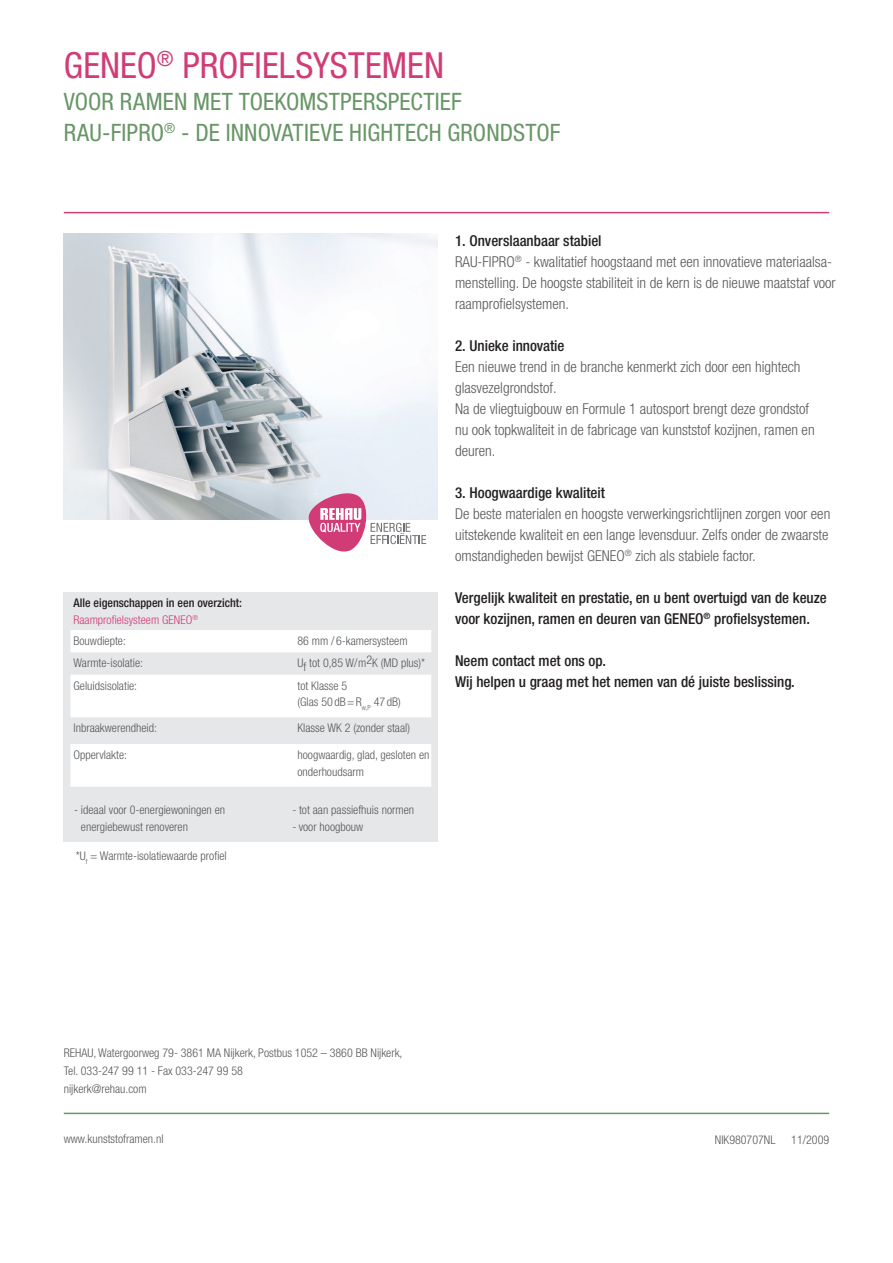
<style>
.page{position:relative;width:893px;height:1263px;background:#fff}
.page>*{position:absolute;margin:0;border:0;box-sizing:border-box;transform-origin:0 0}
.t1{font:condensed 36px "Helvetica Neue LT Std";letter-spacing:.005em;color:#d13c76}
.t2{font:condensed 24px/31.5px "Helvetica Neue LT Std";letter-spacing:.005em;color:#689666}
.t3{font:300 condensed 15px/21px "Helvetica Neue LT Std";color:#57585a}
.t4{font:500 condensed 15px/21px "Helvetica Neue LT Std";color:#231f20}
.t5{font:300 condensed 12px/16.8px "Helvetica Neue LT Std";color:#57585a}
.t6{font:500 condensed 12px/16.8px "Helvetica Neue LT Std";color:#231f20}
.s1{font-weight:300;color:#d13c76}
.s2{font-weight:500;color:#231f20}
</style>
<div class="page">
<hr style="left:64px;top:212px;width:765px;height:1px;background:#d13c76">
<hr style="left:64px;top:1113px;width:765px;height:1px;background:#689666">
<img style="left:64px;top:234px;width:374px;height:285px">
<div style="left:64px;top:592px;width:374px;height:249px;background:#e6e7e9"></div>
<svg style="left:71px;top:630px;width:360px;height:87px"></svg>
<div style="left:71px;top:744px;width:360px;height:43px;background:#fff"></div>
<svg style="left:309px;top:493px;width:117px;height:59px"></svg>
<h1 class="t1" style="left:64px;top:45px;width:382px">GENEO<sup>®</sup> PROFIELSYSTEMEN</h1>
<h2 class="t2" style="left:64px;top:86px;width:498px">VOOR RAMEN MET TOEKOMSTPERSPECTIEF<br>RAU-FIPRO<sup>®</sup> - DE INNOVATIEVE HIGHTECH GRONDSTOF</h2>
<p class="t6" style="left:73px;top:594px;width:170px">Alle eigenschappen in een overzicht:<br><span class="s1">Raamprofielsysteem GENEO</span><sup>®</sup></p>
<p class="t5" style="left:73px;top:632px;width:54px">Bouwdiepte:</p>
<p class="t5" style="left:297px;top:632px;width:112px">86 mm / 6-kamersysteem</p>
<p class="t5" style="left:73px;top:654px;width:71px">Warmte-isolatie:</p>
<p class="t5" style="left:297px;top:654px;width:129px">Uf tot 0,85 W/m2K (MD plus)*</p>
<p class="t5" style="left:73px;top:677px;width:65px">Geluidsisolatie:</p>
<p class="t5" style="left:297px;top:677px;width:105px">tot Klasse 5<br>(Glas 50 dB=R<sub>w,P</sub> 47 dB)</p>
<p class="t5" style="left:73px;top:719px;width:85px">Inbraakwerendheid:</p>
<p class="t5" style="left:297px;top:719px;width:114px">Klasse WK 2 (zonder staal)</p>
<p class="t5" style="left:73px;top:746px;width:55px">Oppervlakte:</p>
<p class="t5" style="left:297px;top:746px;width:134px">hoogwaardig, glad, gesloten en onderhoudsarm</p>
<p class="t5" style="left:81px;top:801px;width:146px;text-indent:-7px">- ideaal voor 0-energiewoningen en energiebewust renoveren</p>
<p class="t5" style="left:292px;top:801px;width:123px">- tot aan passiefhuis normen</p>
<p class="t5" style="left:292px;top:818px;width:73px">- voor hoogbouw</p>
<p class="t5" style="left:76px;top:847px;width:153px">*U<sub>f</sub> = Warmte-isolatiewaarde profiel</p>
<p class="t3" style="left:455px;top:230px;width:382px"><span class="s2">1. Onverslaanbaar stabiel<br></span>RAU-FIPRO<sup>®</sup> - kwalitatief hoogstaand met een innovatieve materiaalsa&shy;menstelling. De hoogste stabiliteit in de kern is de nieuwe maatstaf voor raamprofielsystemen.</p>
<p class="t4" style="left:455px;top:335px;width:111px">2. Unieke innovatie</p>
<p class="t3" style="left:455px;top:356px;width:361px">Een nieuwe trend in de branche kenmerkt zich door een hightech glasvezelgrondstof.<br>Na de vliegtuigbouw en Formule 1 autosport brengt deze grondstof nu ook topkwaliteit in de fabricage van kunststof kozijnen, ramen en deuren.</p>
<p class="t4" style="left:455px;top:482px;width:152px">3. Hoogwaardige kwaliteit</p>
<p class="t3" style="left:455px;top:503px;width:377px;text-align:justify">De beste materialen en hoogste verwerkingsrichtlijnen zorgen voor een uitstekende kwaliteit en een lange levensduur. Zelfs onder de zwaarste omstandigheden bewijst GENEO<sup>®</sup> zich als stabiele factor.</p>
<p class="t4" style="left:455px;top:587px;width:373px">Vergelijk kwaliteit en prestatie, en u bent overtuigd van de keuze voor kozijnen, ramen en deuren van GENEO<sup>®</sup> profielsystemen.</p>
<p class="t4" style="left:455px;top:650px;width:341px">Neem contact met ons op.<br>Wij helpen u graag met het nemen van dé juiste beslissing.</p>
<p class="t5" style="left:64px;top:1043px;width:340px;line-height:18px">REHAU, Watergoorweg 79- 3861 MA Nijkerk, Postbus 1052 – 3860 BB Nijkerk,<br>Tel. 033-247 99 11 - Fax 033-247 99 58<br>nijkerk@rehau.com</p>
<p class="t5" style="left:64px;top:1130px;width:101px">www.kunststoframen.nl</p>
<p class="t5" style="left:715px;top:1131px;width:62px">NIK980707NL</p>
<p class="t5" style="left:791px;top:1131px;width:39px">11/2009</p>
</div>
